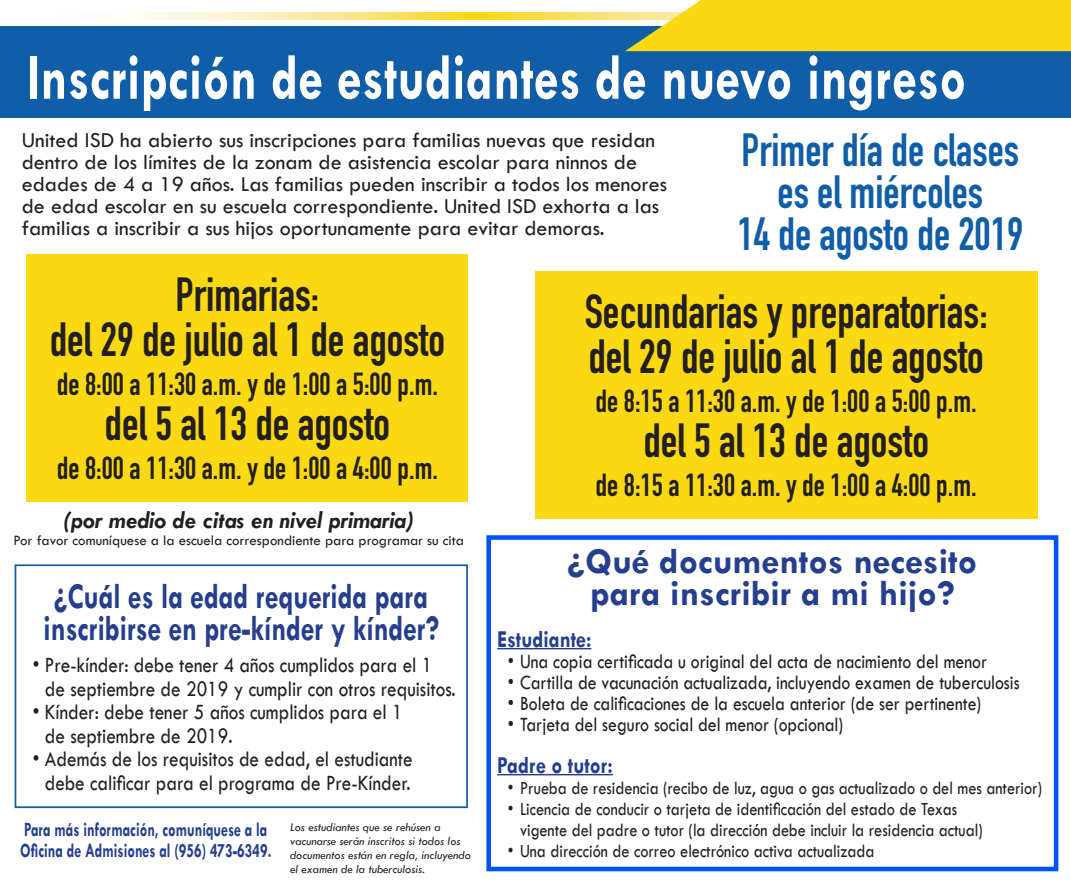
<style>
.page{position:relative;width:1071px;height:882px;background:#fff}
.page>*{position:absolute;margin:0;border:0;box-sizing:border-box;transform-origin:0 0}
.t1{font:700 66.5px "Tw Cen";letter-spacing:.01em;color:#fff;scale:.76 1}
.t2{font:700 47.25px "DIN Condensed";color:#231f20;scale:.95 1}
.t3{font:700 45.85px/42px "DIN Condensed";color:#115ea8;text-align:center;scale:.95 1}
.t4{font:700 36.75px/31.5px "Tw Cen";color:#253f8e;scale:.76 1}
.t5{font:700 36.75px "Tw Cen";color:#253f8e}
.t6{font:700 31.5px "DIN Condensed";color:#231f20;scale:.95 1}
.t7{font:italic 700 24.5px "Tw Cen";color:#231f20}
.t8{font:700 24.5px "Tw Cen";color:#253f8e;scale:.85 1}
.t9{font:22.75px "Tw Cen";color:#231f20;scale:.85 1}
.t10{font:22.05px/22.1px "Tw Cen";color:#231f20}
.t11{font:21px "Tw Cen";color:#231f20;scale:.85 1}
.t12{font:700 20.47px/21px "Tw Cen";color:#253f8e;scale:.7 1}
.t13{font:19.25px "Tw Cen";color:#231f20;scale:.85 1}
.t14{font:14.88px "Tw Cen";color:#231f20}
.t15{font:italic 12.25px/14px "Tw Cen";color:#231f20}
</style>
<div class="page">
<img style="left:124px;top:13px;width:501px;height:6px">
<div style="left:1px;top:26px;width:1070px;height:91px;background:#115ea8"></div>
<svg style="left:625px;top:0;width:446px;height:51px;background:#f5d823"></svg>
<div style="left:15px;top:564px;width:453px;height:244px;border:2px solid #115ea8"></div>
<hr style="left:497px;top:648px;width:94px;height:1px;background:#253f8e">
<hr style="left:497px;top:774px;width:116px;height:1px;background:#253f8e">
<div style="left:486px;top:535px;width:572px;height:336px;border:5px solid #0052fd"></div>
<div style="left:27px;top:255px;width:441px;height:247px;background:#fad913"></div>
<div style="left:535px;top:271px;width:503px;height:248px;background:#fad913"></div>
<p class="t1" style="left:27px;top:38px;width:1238px">Inscripción de estudiantes de nuevo ingreso</p>
<p class="t3" style="left:742px;top:129px;width:294px">Primer día de clases es el miércoles</p>
<p class="t3" style="left:738px;top:213px;width:302px">14 de agosto de 2019</p>
<p class="t10" style="left:22px;top:129px;width:647px">United ISD ha abierto sus inscripciones para familias nuevas que residan dentro de los límites de la zonam de asistencia escolar para ninnos de edades de 4 a 19 años. Las familias pueden inscribir a todos los menores de edad escolar en su escuela correspondiente. United ISD exhorta a las familias a inscribir a sus hijos oportunamente para evitar demoras.</p>
<p class="t2" style="left:175px;top:263px;width:153px">Primarias:</p>
<p class="t2" style="left:50px;top:308px;width:418px">del 29 de julio al 1 de agosto</p>
<p class="t6" style="left:57px;top:363px;width:403px">de 8:00 a 11:30 a.m. y de 1:00 a 5:00 p.m.</p>
<p class="t2" style="left:105px;top:392px;width:302px">del 5 al 13 de agosto</p>
<p class="t6" style="left:57px;top:447px;width:403px">de 8:00 a 11:30 a.m. y de 1:00 a 4:00 p.m.</p>
<p class="t2" style="left:585px;top:280px;width:426px">Secundarias y preparatorias:</p>
<p class="t2" style="left:589px;top:324px;width:418px">del 29 de julio al 1 de agosto</p>
<p class="t6" style="left:596px;top:380px;width:403px">de 8:15 a 11:30 a.m. y de 1:00 a 5:00 p.m.</p>
<p class="t2" style="left:643px;top:408px;width:302px">del 5 al 13 de agosto</p>
<p class="t6" style="left:596px;top:464px;width:403px">de 8:15 a 11:30 a.m. y de 1:00 a 4:00 p.m.</p>
<p class="t7" style="left:64px;top:506px;width:352px">(por medio de citas en nivel primaria)</p>
<p class="t14" style="left:14px;top:532px;width:452px">Por favor comuníquese a la escuela correspondiente para programar su cita</p>
<p class="t4" style="left:44px;top:580px;width:522px">¿Cuál es la edad requerida para inscribirse en pre-kínder y kínder?</p>
<p class="t9" style="left:33px;top:651px;width:472px">• Pre-kínder: debe tener 4 años cumplidos para el 1</p>
<p class="t9" style="left:45px;top:675px;width:485px">de septiembre de 2019 y cumplir con otros requisitos.</p>
<p class="t9" style="left:33px;top:698px;width:437px">• Kínder: debe tener 5 años cumplidos para el 1</p>
<p class="t9" style="left:45px;top:722px;width:222px">de septiembre de 2019.</p>
<p class="t9" style="left:33px;top:745px;width:449px">• Además de los requisitos de edad, el estudiante</p>
<p class="t9" style="left:45px;top:769px;width:432px">debe calificar para el programa de Pre-Kínder.</p>
<p class="t12" style="left:20px;top:819px;width:360px">Para más información, comuníquese a la<br>Oficina de Admisiones al (956) 473-6349.</p>
<p class="t15" style="left:290px;top:820px;width:182px">Los estudiantes que se rehúsen a vacunarse serán inscritos si todos los documentos están en regla, incluyendo el examen de la tuberculosis.</p>
<p class="t5" style="left:568px;top:540px;width:411px">¿Qué documentos necesito</p>
<p class="t5" style="left:590px;top:571px;width:366px">para inscribir a mi hijo?</p>
<p class="t8" style="left:497px;top:624px;width:112px">Estudiante:</p>
<p class="t11" style="left:508px;top:649px;width:565px">• Una copia certificada u original del acta de nacimiento del menor</p>
<p class="t11" style="left:508px;top:670px;width:604px">• Cartilla de vacunación actualizada, incluyendo examen de tuberculosis</p>
<p class="t11" style="left:508px;top:691px;width:559px">• Boleta de calificaciones de la escuela anterior (de ser pertinente)</p>
<p class="t11" style="left:508px;top:712px;width:396px">• Tarjeta del seguro social del menor (opcional)</p>
<p class="t8" style="left:497px;top:750px;width:138px">Padre o tutor:</p>
<p class="t13" style="left:508px;top:776px;width:630px">• Prueba de residencia (recibo de luz, agua o gas actualizado o del mes anterior)</p>
<p class="t13" style="left:508px;top:797px;width:530px">• Licencia de conducir o tarjeta de identificación del estado de Texas</p>
<p class="t13" style="left:520px;top:818px;width:546px">vigente del padre o tutor (la dirección debe incluir la residencia actual)</p>
<p class="t13" style="left:508px;top:839px;width:433px">• Una dirección de correo electrónico activa actualizada</p>
</div>
